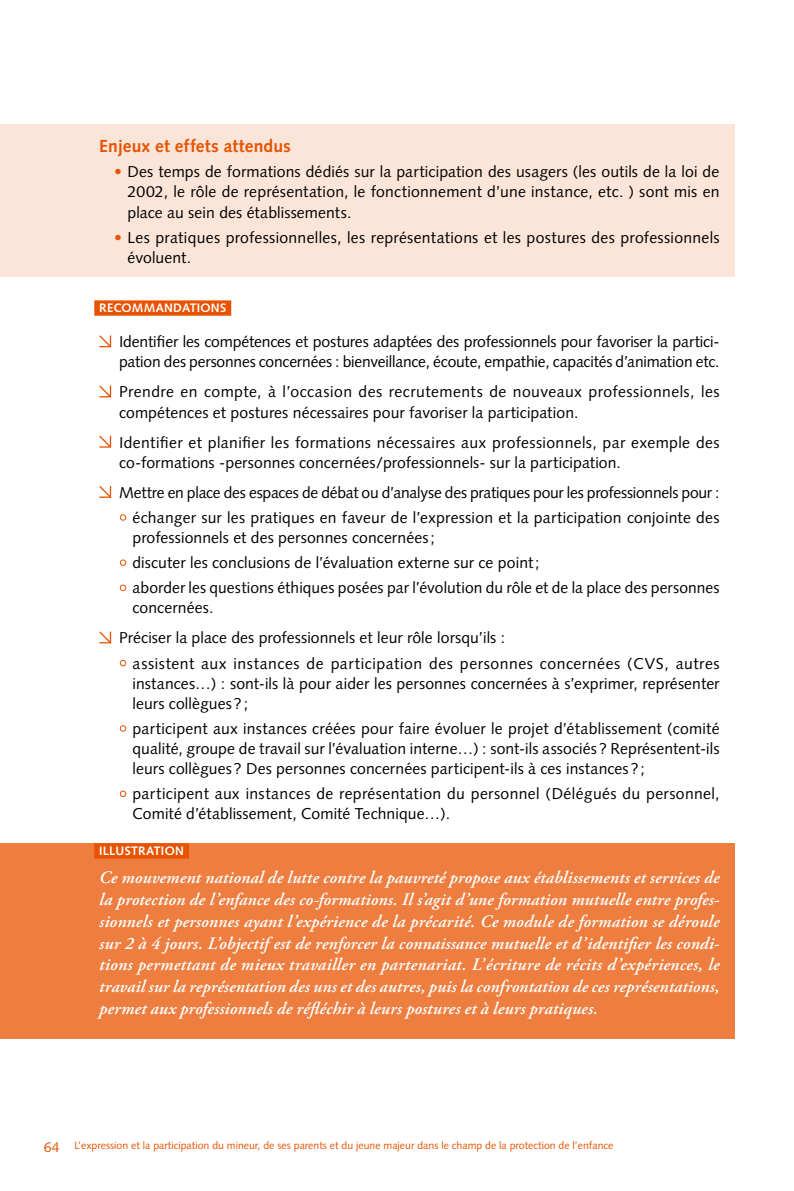
<style>
.page{position:relative;width:794px;height:1191px;background:#fff}
.page>*{position:absolute;margin:0;border:0;box-sizing:border-box;transform-origin:0 0}
.t1{font:italic 600 17.5px/21.9px "Adobe Garamond Pro";letter-spacing:.01em;color:#fff;text-align:justify}
.t2{font:700 17.5px "Syntax";letter-spacing:.01em;color:#e75300}
.t3{font:15.75px/20.1px "Syntax";letter-spacing:.01em;color:#000}
.t4{font:15.75px/20.1px "Syntax";letter-spacing:-.01em;color:#000}
.t5{font:700 12.25px "Syntax";letter-spacing:.02em;color:#fff}
.t6{font:10.5px "Syntax";color:#e75300}
.s1{color:#e75300}
.s2{font-size:14px}
</style>
<div class="page">
<div style="left:0;top:124px;width:734px;height:152px;background:#fbe5d9"></div>
<div style="left:94px;top:300px;width:137px;height:16px;background:#e75300"></div>
<svg style="left:99px;top:335px;width:13px;height:13px"></svg>
<svg style="left:99px;top:385px;width:13px;height:13px"></svg>
<svg style="left:99px;top:435px;width:13px;height:13px"></svg>
<svg style="left:99px;top:486px;width:13px;height:12px"></svg>
<svg style="left:120px;top:514px;width:6px;height:6px"></svg>
<div style="left:120px;top:559px;width:6px;height:7px;border:1px solid #e75300;border-radius:50%"></div>
<div style="left:120px;top:584px;width:6px;height:7px;border:1px solid #e75300;border-radius:50%"></div>
<svg style="left:99px;top:631px;width:13px;height:13px"></svg>
<svg style="left:120px;top:660px;width:6px;height:6px"></svg>
<svg style="left:120px;top:725px;width:6px;height:6px"></svg>
<div style="left:120px;top:790px;width:6px;height:7px;border:1px solid #e75300;border-radius:50%"></div>
<div style="left:0;top:843px;width:734px;height:196px;background:#ed7e40"></div>
<div style="left:94px;top:843px;width:95px;height:15px;background:#e75300"></div>
<p class="t2" style="left:99px;top:136px;width:193px">Enjeux et effets attendus</p>
<p class="t3" style="left:127px;top:162px;width:593px;text-align:justify;text-indent:-13px"><span class="s1">•</span> Des temps de formations dédiés sur la participation des usagers (les outils de la loi de 2002, le rôle de représentation, le fonctionnement d’une instance, etc. ) sont mis en place au sein des établissements.</p>
<p class="t3" style="left:127px;top:227px;width:593px;text-indent:-13px"><span class="s1">•</span> Les pratiques professionnelles, les représentations et les postures des professionnels évoluent.</p>
<p class="t5" style="left:99px;top:301px;width:128px">RECOMMANDATIONS</p>
<p class="t4" style="left:119px;top:332px;width:602px">Identifier les compétences et postures adaptées des professionnels pour favoriser la partici&shy;pation des personnes concernées : bienveillance, écoute, empathie, capacités d’animation etc.</p>
<p class="t3" style="left:119px;top:382px;width:602px">Prendre en compte, à l’occasion des recrutements de nouveaux professionnels, les compétences et postures nécessaires pour favoriser la participation.</p>
<p class="t3" style="left:119px;top:432px;width:602px">Identifier et planifier les formations nécessaires aux professionnels, par exemple des co-formations -personnes concernées/professionnels- sur la participation.</p>
<p class="t3" style="left:119px;top:480px;width:602px;line-height:25px;text-align:right">Mettre en place des espaces de débat ou d’analyse des pratiques pour les professionnels pour : échanger sur les pratiques en faveur de l’expression et la participation conjointe des</p>
<p class="t3" style="left:132px;top:525px;width:588px;line-height:25px">professionnels et des personnes concernées;<br>discuter les conclusions de l’évaluation externe sur ce point;<br>aborder les questions éthiques posées par l’évolution du rôle et de la place des personnes</p>
<p class="t3" style="left:119px;top:593px;width:387px;line-height:30.1px;text-indent:13px">concernées.<br>Préciser la place des professionnels et leur rôle lorsqu’ils :</p>
<p class="t3" style="left:132px;top:653px;width:588px;text-align:justify">assistent aux instances de participation des personnes concernées (CVS, autres instances…) : sont-ils là pour aider les personnes concernées à s’exprimer, représenter leurs collègues? ;</p>
<p class="t3" style="left:132px;top:718px;width:588px;text-align:justify">participent aux instances créées pour faire évoluer le projet d’établissement (comité qualité, groupe de travail sur l’évaluation interne…) : sont-ils associés ? Représentent-ils leurs collègues? Des personnes concernées participent-ils à ces instances? ;</p>
<p class="t3" style="left:132px;top:784px;width:588px">participent aux instances de représentation du personnel (Délégués du personnel,<br>Comité d’établissement, Comité Technique…).</p>
<p class="t5" style="left:99px;top:844px;width:86px">ILLUSTRATION</p>
<p class="t1" style="left:99px;top:867px;width:622px">Ce mouvement national de lutte contre la pauvreté propose aux établissements et services de la protection de l’enfance des co-formations. Il s’agit d’une formation mutuelle entre profes&shy;sionnels et personnes ayant l’expérience de la précarité. Ce module de formation se déroule sur 2 à 4 jours. L’objectif est de renforcer la connaissance mutuelle et d’identifier les condi&shy;tions permettant de mieux travailler en partenariat. L’écriture de récits d’expériences, le travail sur la représentation des uns et des autres, puis la confrontation de ces représentations, permet aux professionnels de réfléchir à leurs postures et à leurs pratiques.</p>
<p class="t6" style="left:44px;top:1139px;width:571px"><span class="s2">64</span> L’expression et la participation du mineur, de ses parents et du jeune majeur dans le champ de la protection de l’enfance</p>
</div>
